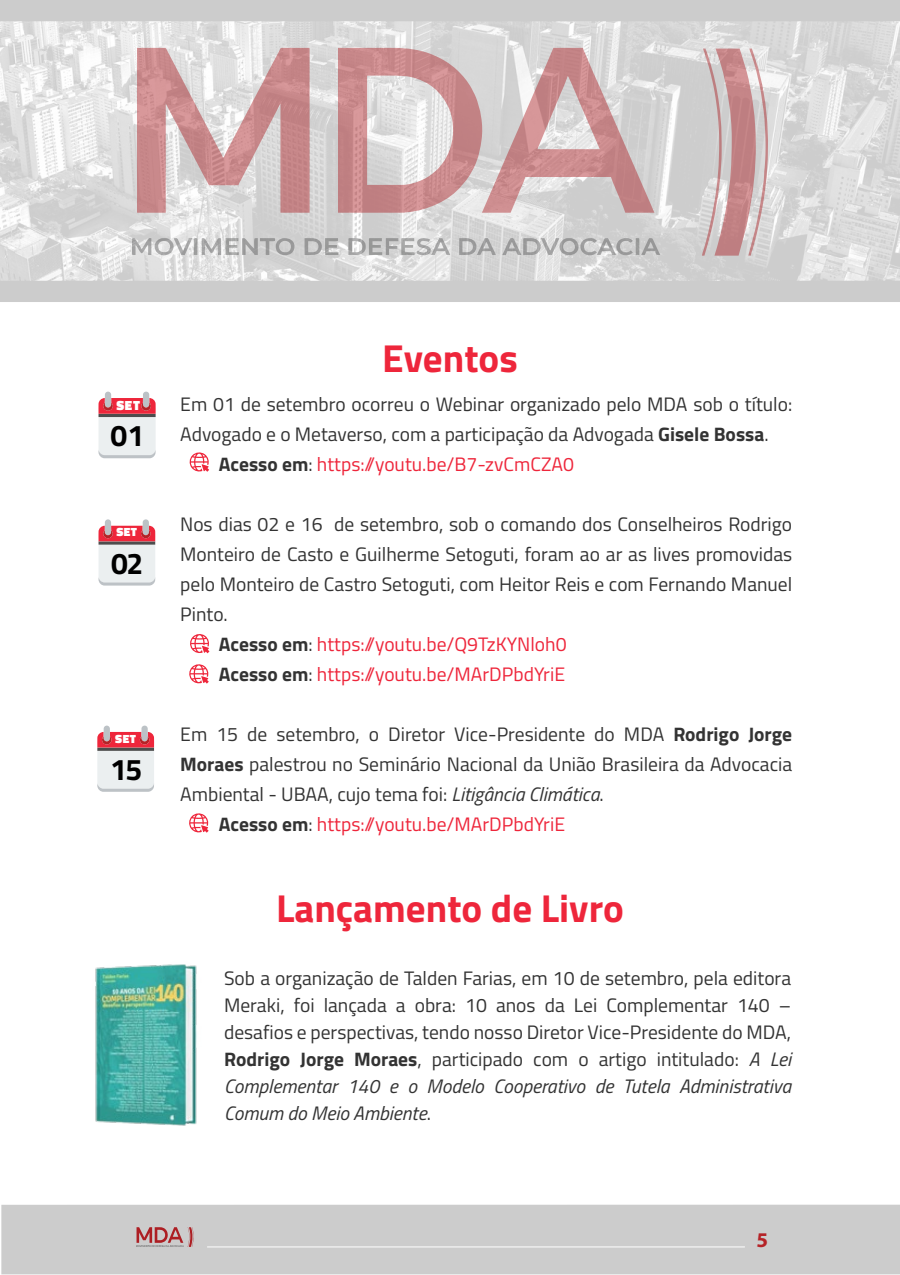
<style>
.page{position:relative;width:900px;height:1275px;background:#fff}
.page>*{position:absolute;margin:0;border:0;box-sizing:border-box;transform-origin:0 0}
.t1{font:700 39px "Titillium Web";color:#ee263b}
.t2{font:700 30px "Titillium Web";color:#000}
.t3{font:700 21px "Myriad Pro";color:#b52327}
.t4{font:19.5px/27px "Titillium Web";color:#333;text-align:justify}
.t5{font:19.5px "Titillium Web";color:#ee263b}
.t6{font:900 13.35px "Titillium Web";color:#fff}
.t7{font:900 12px "Titillium Web";letter-spacing:.04em;color:#fff}
.s1{font-weight:700}
.s2{font-weight:700;color:#333}
.s3{color:#333}
.s4{font-style:italic}
</style>
<div class="page">
<div style="left:1px;top:1205px;width:899px;height:69px;background:#ccc"></div>
<svg style="left:98px;top:392px;width:58px;height:66px"></svg>
<div style="left:103px;top:421px;width:49px;height:30px;background:#ebeff0"></div>
<svg style="left:98px;top:519px;width:57px;height:67px;background:#dba0a7"></svg>
<div style="left:103px;top:548px;width:48px;height:30px;background:#ebeff0"></div>
<svg style="left:97px;top:726px;width:57px;height:66px;background:#da9ea5"></svg>
<div style="left:102px;top:755px;width:48px;height:30px;background:#ebeff0"></div>
<svg style="left:136px;top:1227px;width:58px;height:20px"></svg>
<img style="left:0;top:21px;width:900px;height:260px">
<svg style="left:137px;top:48px;width:173px;height:165px;background:#d3b1b2"></svg>
<svg style="left:338px;top:48px;width:316px;height:165px;background:#d3b6b7"></svg>
<svg style="left:702px;top:49px;width:66px;height:207px;background:#cdb1b2"></svg>
<svg style="left:305px;top:238px;width:34px;height:18px"></svg>
<svg style="left:459px;top:238px;width:37px;height:18px"></svg>
<svg style="left:348px;top:237px;width:102px;height:19px;background:#c4c4c4"></svg>
<svg style="left:502px;top:236px;width:158px;height:20px;background:#c2c2c2"></svg>
<svg style="left:132px;top:237px;width:164px;height:19px;background:#c6c6c6"></svg>
<div style="left:0;top:0;width:900px;height:21px;background:#ccc"></div>
<div style="left:0;top:281px;width:900px;height:21px;background:#ccc"></div>
<hr style="left:207px;top:1247px;width:538px;height:1px;background:#fff">
<svg style="left:189px;top:452px;width:20px;height:20px"></svg>
<svg style="left:190px;top:634px;width:20px;height:20px"></svg>
<svg style="left:189px;top:664px;width:20px;height:20px"></svg>
<svg style="left:189px;top:813px;width:20px;height:20px"></svg>
<img style="left:95px;top:964px;width:102px;height:162px">
<p class="t6" style="left:117px;top:395px;width:25px">SET</p>
<h2 class="t2" style="left:111px;top:413px;width:35px">01</h2>
<p class="t7" style="left:116px;top:523px;width:22px">SET</p>
<h2 class="t2" style="left:111px;top:541px;width:34px">02</h2>
<p class="t7" style="left:115px;top:730px;width:22px">SET</p>
<h2 class="t2" style="left:110px;top:747px;width:34px">15</h2>
<h1 class="t1" style="left:382px;top:329px;width:137px">Eventos</h1>
<p class="t4" style="left:180px;top:390px;width:613px">Em 01 de setembro ocorreu o Webinar organizado pelo MDA sob o título:</p>
<p class="t4" style="left:180px;top:420px;width:590px">Advogado e o Metaverso, com a participação da Advogada <span class="s1">Gisele Bossa</span>.</p>
<p class="t5" style="left:219px;top:450px;width:357px"><span class="s2">Acesso em</span><span class="s3">:</span> https://youtu.be/B7-zvCmCZA0</p>
<p class="t4" style="left:180px;top:510px;width:613px">Nos dias 02 e 16 de setembro, sob o comando dos Conselheiros Rodrigo</p>
<p class="t4" style="left:180px;top:540px;width:613px">Monteiro de Casto e Guilherme Setoguti, foram ao ar as lives promovidas</p>
<p class="t4" style="left:180px;top:570px;width:614px">pelo Monteiro de Castro Setoguti, com Heitor Reis e com Fernando Manuel</p>
<p class="t4" style="left:180px;top:600px;width:49px">Pinto.</p>
<p class="t5" style="left:219px;top:630px;width:349px"><span class="s2">Acesso em</span><span class="s3">:</span> https://youtu.be/Q9TzKYNloh0</p>
<p class="t5" style="left:219px;top:660px;width:348px"><span class="s2">Acesso em</span><span class="s3">:</span> https://youtu.be/MArDPbdYriE</p>
<p class="t4" style="left:180px;top:720px;width:613px">Em 15 de setembro, o Diretor Vice-Presidente do MDA <span class="s1">Rodrigo Jorge</span></p>
<p class="t4" style="left:180px;top:750px;width:613px"><span class="s1">Moraes</span> palestrou no Seminário Nacional da União Brasileira da Advocacia</p>
<p class="t4" style="left:180px;top:780px;width:425px">Ambiental - UBAA, cujo tema foi: <span class="s4">Litigância Climática</span>.</p>
<p class="t5" style="left:219px;top:810px;width:348px"><span class="s2">Acesso em</span><span class="s3">:</span> https://youtu.be/MArDPbdYriE</p>
<h1 class="t1" style="left:276px;top:879px;width:349px">Lançamento de Livro</h1>
<p class="t4" style="left:224px;top:964px;width:569px">Sob a organização de Talden Farias, em 10 de setembro, pela editora Meraki, foi lançada a obra: 10 anos da Lei Complementar 140 – desafios e perspectivas, tendo nosso Diretor Vice-Presidente do MDA, <span class="s1">Rodrigo Jorge Moraes</span>, participado com o artigo intitulado: <span class="s4">A Lei Complementar 140 e o Modelo Cooperativo de Tutela Administrativa Comum do Meio Ambiente</span>.</p>
<p class="t3" style="left:757px;top:1226px;width:13px">5</p>
</div>
